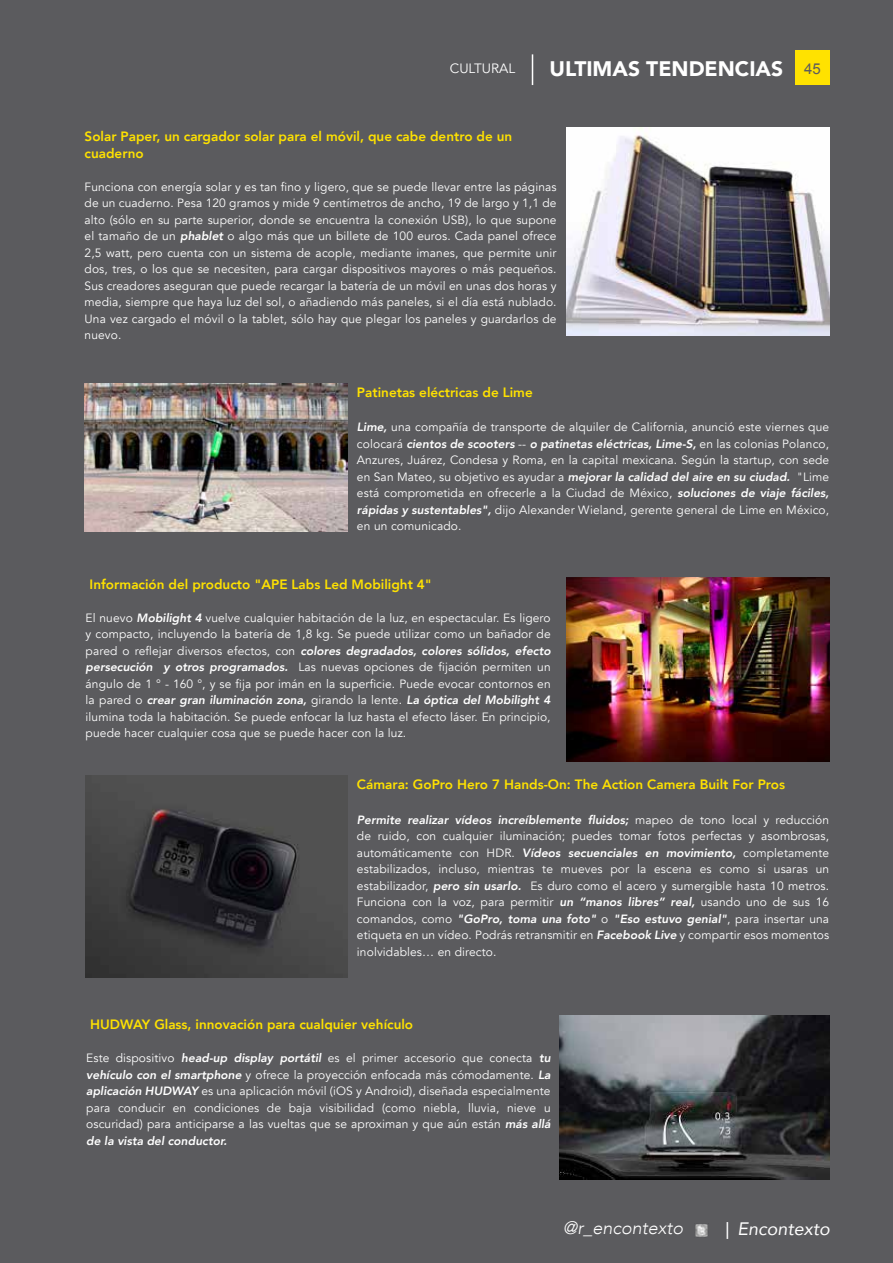
<style>
.page{position:relative;width:893px;height:1263px;background:#fff}
.page>*{position:absolute;margin:0;border:0;box-sizing:border-box;transform-origin:0 0}
.t1{font:900 21px "Avenir";color:#fff}
.t2{font:italic 300 18px "Avenir";color:#fff}
.t3{font:italic 18px "Avenir";color:#fff}
.t4{font:800 13.5px/16.5px "Avenir";color:#ffe200}
.t5{font:13.5px "Avenir";color:#fff}
.t6{font:12px/16.5px "Avenir";letter-spacing:.01em;color:#fff;text-align:justify}
.s1{font-family:"Arial";font-weight:400;font-size:15px;color:#5b5b5e}
.s2{font-weight:800;font-style:italic}
.s3{font-family:"Arial";font-style:normal}
</style>
<div class="page">
<div style="left:1px;top:0;width:892px;height:1263px;background:#5b5b5e"></div>
<div style="left:795px;top:50px;width:35px;height:35px;background:#ffe200"></div>
<hr style="left:532px;top:54px;width:1px;height:31px;background:#fff">
<img style="left:695px;top:1224px;width:13px;height:13px">
<img style="left:567px;top:128px;width:263px;height:208px">
<img style="left:85px;top:383px;width:263px;height:149px">
<img style="left:567px;top:578px;width:262px;height:184px">
<img style="left:85px;top:776px;width:263px;height:202px">
<img style="left:560px;top:1016px;width:270px;height:163px">
<p class="t5" style="left:450px;top:61px;width:67px">CULTURAL</p>
<h1 class="t1" style="left:549px;top:51px;width:273px">ULTIMAS TENDENCIAS <span class="s1">45</span></h1>
<p class="t4" style="left:85px;top:128px;width:429px">Solar Paper, un cargador solar para el móvil, que cabe dentro de un cuaderno</p>
<p class="t6" style="left:85px;top:178px;width:474px">Funciona con energía solar y es tan fino y ligero, que se puede llevar entre las páginas de un cuaderno. Pesa 120 gramos y mide 9 centímetros de ancho, 19 de largo y 1,1 de alto (sólo en su parte superior, donde se encuentra la conexión USB), lo que supone el tamaño de un <span class="s2">phablet</span> o algo más que un billete de 100 euros. Cada panel ofrece 2,5 watt, pero cuenta con un sistema de acople, mediante imanes, que permite unir dos, tres, o los que se necesiten, para cargar dispositivos mayores o más pequeños.<br>Sus creadores aseguran que puede recargar la batería de un móvil en unas dos horas y media, siempre que haya luz del sol, o añadiendo más paneles, si el día está nublado.<br>Una vez cargado el móvil o la tablet, sólo hay que plegar los paneles y guardarlos de nuevo.</p>
<p class="t4" style="left:357px;top:384px;width:177px">Patinetas eléctricas de Lime</p>
<p class="t6" style="left:357px;top:419px;width:474px"><span class="s2">Lime,</span> una compañía de transporte de alquiler de California, anunció este viernes que colocará <span class="s2">cientos de scooters</span> -- <span class="s2">o patinetas eléctricas, Lime-S,</span> en las colonias Polanco, Anzures, Juárez, Condesa y Roma, en la capital mexicana. Según la startup, con sede en San Mateo, su objetivo es ayudar a <span class="s2">mejorar la calidad del aire en su ciudad.</span> "Lime está comprometida en ofrecerle a la Ciudad de México, <span class="s2">soluciones de viaje fáciles, rápidas y sustentables",</span> dijo Alexander Wieland, gerente general de Lime en México, en un comunicado.</p>
<p class="t4" style="left:90px;top:576px;width:344px">Información del producto "APE Labs Led Mobilight 4"</p>
<p class="t6" style="left:86px;top:609px;width:467px">El nuevo <span class="s2">Mobilight 4</span> vuelve cualquier habitación de la luz, en espectacular. Es ligero y compacto, incluyendo la batería de 1,8 kg. Se puede utilizar como un bañador de pared o reflejar diversos efectos, con <span class="s2">colores degradados, colores sólidos, efecto persecución y otros programados.</span> Las nuevas opciones de fijación permiten un ángulo de 1 ° - 160 °, y se fija por imán en la superficie. Puede evocar contornos en la pared o <span class="s2">crear gran iluminación zona,</span> girando la lente. <span class="s2">La óptica del Mobilight 4 </span>ilumina toda la habitación. Se puede enfocar la luz hasta el efecto láser. En principio, puede hacer cualquier cosa que se puede hacer con la luz.</p>
<p class="t4" style="left:357px;top:776px;width:430px">Cámara: GoPro Hero 7 Hands-On: The Action Camera Built For Pros</p>
<p class="t6" style="left:357px;top:812px;width:474px"><span class="s2">Permite realizar vídeos increíblemente fluidos;</span> mapeo de tono local y reducción de ruido, con cualquier iluminación; puedes tomar fotos perfectas y asombrosas, automáticamente con HDR. <span class="s2">Vídeos secuenciales en movimiento,</span> completamente estabilizados, incluso, mientras te mueves por la escena es como si usaras un estabilizador, <span class="s2">pero sin usarlo.</span> Es duro como el acero y sumergible hasta 10 metros.<br>Funciona con la voz, para permitir <span class="s2">un “manos libres” real,</span> usando uno de sus 16 comandos, como <span class="s2">"GoPro, toma una foto"</span> o <span class="s2">"Eso estuvo genial"</span>, para insertar una etiqueta en un vídeo. Podrás retransmitir en <span class="s2">Facebook Live</span> y compartir esos momentos inolvidables… en directo.</p>
<p class="t4" style="left:90px;top:1016px;width:324px">HUDWAY Glass, innovación para cualquier vehículo</p>
<p class="t6" style="left:86px;top:1050px;width:466px">Este dispositivo <span class="s2">head-up display portátil</span> es el primer accesorio que conecta <span class="s2">tu vehículo con el smartphone</span> y ofrece la proyección enfocada más cómodamente. <span class="s2">La aplicación HUDWAY</span> es una aplicación móvil (iOS y Android), diseñada especialmente para conducir en condiciones de baja visibilidad (como niebla, lluvia, nieve u oscuridad) para anticiparse a las vueltas que se aproximan y que aún están <span class="s2">más allá de la vista del conductor.</span></p>
<h2 class="t2" style="left:563px;top:1217px;width:122px">@r_encontexto</h2>
<h2 class="t3" style="left:725px;top:1218px;width:106px"><span class="s3">|</span> Encontexto</h2>
</div>
